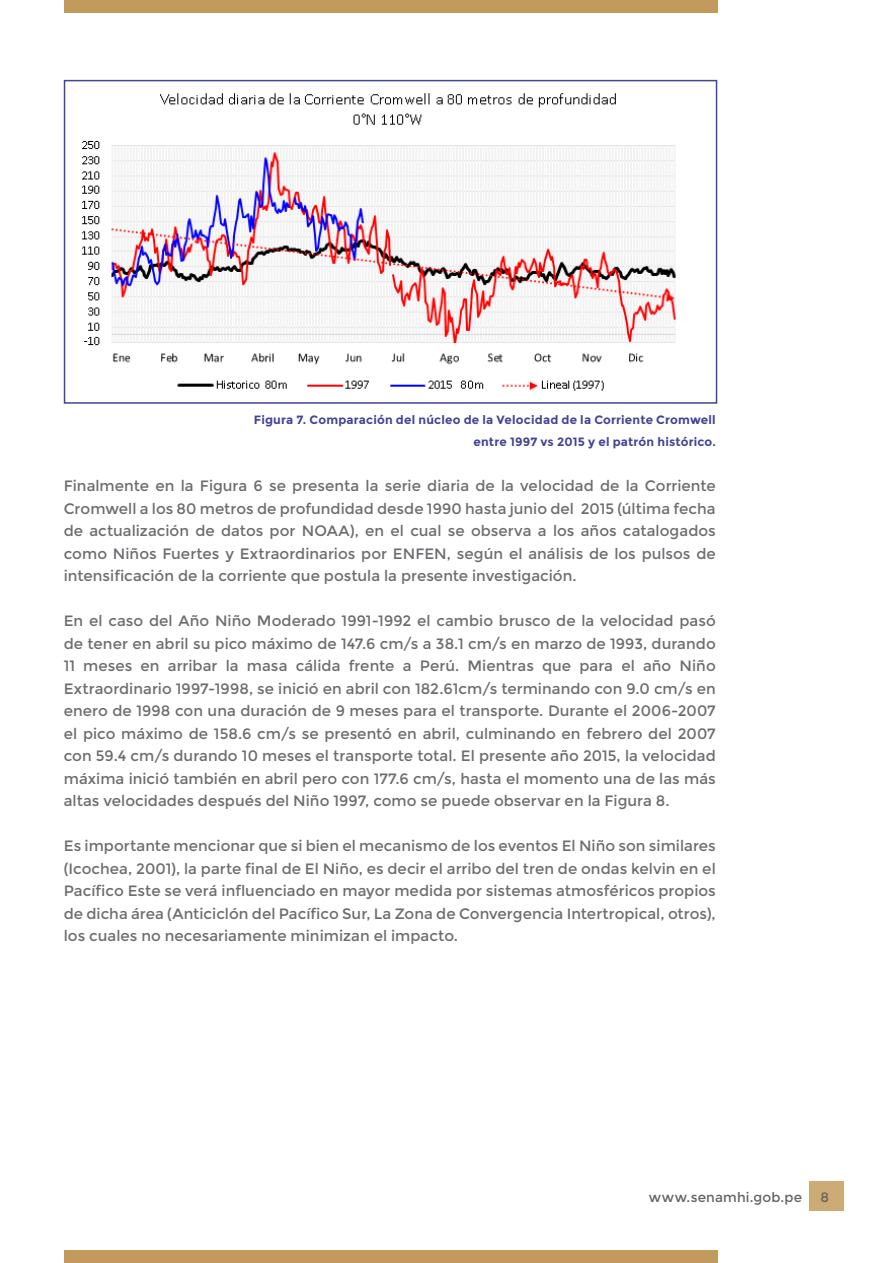
<style>
.page{position:relative;width:893px;height:1263px;background:#fff}
.page>*{position:absolute;margin:0;border:0;box-sizing:border-box;transform-origin:0 0}
.t1{font:15px/22.5px "Montserrat";color:#6c6d70;text-align:justify}
.t2{font:13.5px "Montserrat";letter-spacing:.015em;color:#636366}
.t3{font:700 12px/22.5px "Montserrat";letter-spacing:.015em;color:#434497;text-align:right}
</style>
<div class="page">
<div style="left:809px;top:1181px;width:34px;height:30px;background:#cdab75"></div>
<div style="left:64px;top:0;width:653px;height:13px;background:#c29a5b"></div>
<div style="left:64px;top:1250px;width:653px;height:13px;background:#c29a5b"></div>
<div style="left:64px;top:80px;width:653px;height:324px;border:2px solid #434497"></div>
<img style="left:82px;top:93px;width:594px;height:298px">
<p class="t3" style="left:254px;top:408px;width:463px">Figura 7. Comparación del núcleo de la Velocidad de la Corriente Cromwell entre 1997 vs 2015 y el patrón histórico.</p>
<p class="t1" style="left:64px;top:475px;width:653px">Finalmente en la Figura 6 se presenta la serie diaria de la velocidad de la Corriente Cromwell a los 80 metros de profundidad desde 1990 hasta junio del 2015 (última fecha de actualización de datos por NOAA), en el cual se observa a los años catalogados como Niños Fuertes y Extraordinarios por ENFEN, según el análisis de los pulsos de intensificación de la corriente que postula la presente investigación.</p>
<p class="t1" style="left:64px;top:610px;width:653px">En el caso del Año Niño Moderado 1991-1992 el cambio brusco de la velocidad pasó de tener en abril su pico máximo de 147.6 cm/s a 38.1 cm/s en marzo de 1993, durando 11 meses en arribar la masa cálida frente a Perú. Mientras que para el año Niño Extraordinario 1997-1998, se inició en abril con 182.61cm/s terminando con 9.0 cm/s en enero de 1998 con una duración de 9 meses para el transporte. Durante el 2006-2007 el pico máximo de 158.6 cm/s se presentó en abril, culminando en febrero del 2007 con 59.4 cm/s durando 10 meses el transporte total. El presente año 2015, la velocidad máxima inició también en abril pero con 177.6 cm/s, hasta el momento una de las más altas velocidades después del Niño 1997, como se puede observar en la Figura 8.</p>
<p class="t1" style="left:64px;top:835px;width:653px">Es importante mencionar que si bien el mecanismo de los eventos El Niño son similares (Icochea, 2001), la parte final de El Niño, es decir el arribo del tren de ondas kelvin en el Pacífico Este se verá influenciado en mayor medida por sistemas atmosféricos propios de dicha área (Anticiclón del Pacífico Sur, La Zona de Convergencia Intertropical, otros), los cuales no necesariamente minimizan el impacto.</p>
<p class="t2" style="left:649px;top:1189px;width:155px">www.senamhi.gob.pe</p>
<p class="t2" style="left:821px;top:1189px;width:10px">8</p>
</div>
